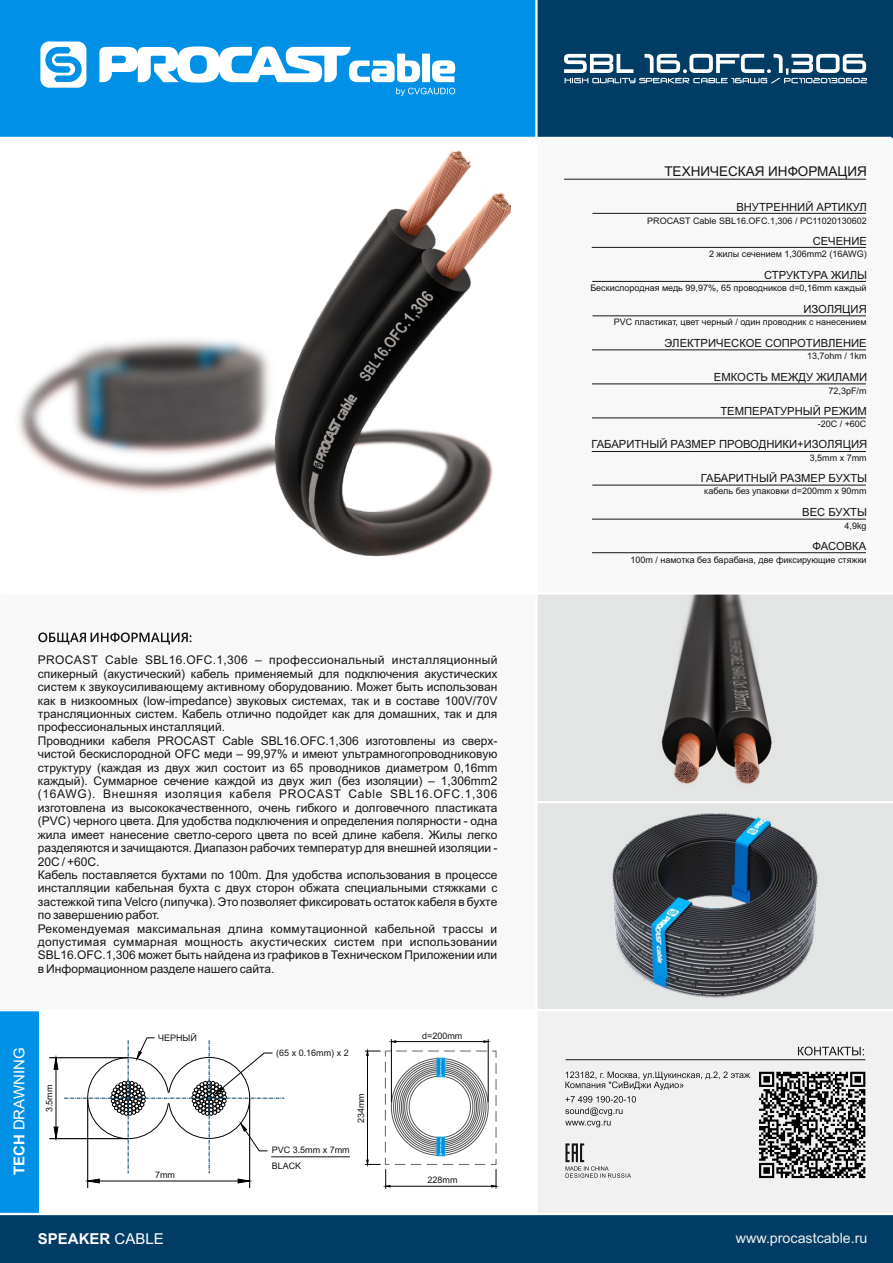
<style>
.page{position:relative;width:893px;height:1263px;background:#fff}
.page>*{position:absolute;margin:0;border:0;box-sizing:border-box;transform-origin:0 0}
.t1{font:15px "Arial";color:#fff}
.t2{font:700 15px "Arial";color:#fff}
.t3{font:14.25px "Arial";color:#eceded}
.t4{font:13.5px "Arial";color:#151616}
.t5{font:12px/13.4px "Arial";color:#151616}
.t6{font:11.25px "Arial";color:#151616}
.t7{font:9px/16.2px "Arial";color:#151616}
.s1{font-weight:700}
.s2{font-weight:400}
</style>
<div class="page">
<div style="left:0;top:1009px;width:38px;height:205px;background:#0091e6"></div>
<div style="left:536px;top:0;width:357px;height:593px;background:#f8f8f8"></div>
<div style="left:0;top:593px;width:536px;height:416px;background:#f8f8f8"></div>
<div style="left:536px;top:802px;width:357px;height:207px;background:#e3e4e4"></div>
<div style="left:536px;top:593px;width:357px;height:208px;background:#e3e4e4"></div>
<div style="left:537px;top:1010px;width:356px;height:205px;background:#f1f1f1"></div>
<div style="left:0;top:1214px;width:893px;height:49px;background:#003c63"></div>
<img style="left:612px;top:813px;width:206px;height:185px">
<img style="left:18px;top:150px;width:493px;height:407px">
<svg style="left:565px;top:1143px;width:66px;height:35px"></svg>
<svg style="left:798px;top:1046px;width:66px;height:9px"></svg>
<hr style="left:566px;top:1059px;width:299px;height:1px;background:#151616">
<svg style="left:565px;top:1071px;width:185px;height:19px"></svg>
<svg style="left:565px;top:1096px;width:71px;height:31px"></svg>
<hr style="left:87px;top:1098px;width:1px;height:90px;background:#000">
<hr style="left:249px;top:1098px;width:1px;height:90px;background:#000">
<hr style="left:99px;top:1181px;width:139px;height:1px;background:#000">
<svg style="left:88px;top:1179px;width:11px;height:4px"></svg>
<svg style="left:238px;top:1179px;width:12px;height:4px"></svg>
<hr style="left:49px;top:1057px;width:79px;height:1px;background:#000">
<hr style="left:49px;top:1138px;width:79px;height:1px;background:#000">
<hr style="left:56px;top:1069px;width:1px;height:58px;background:#000">
<svg style="left:54px;top:1058px;width:4px;height:11px"></svg>
<svg style="left:54px;top:1127px;width:4px;height:12px"></svg>
<img style="left:659px;top:594px;width:115px;height:191px">
<hr style="left:0;top:1213px;width:893px;height:2px;background:#fff">
<hr style="left:391px;top:1039px;width:1px;height:63px;background:#000">
<hr style="left:488px;top:1039px;width:1px;height:63px;background:#000">
<hr style="left:396px;top:1041px;width:88px;height:1px;background:#000">
<svg style="left:365px;top:1051px;width:132px;height:137px"></svg>
<hr style="left:271px;top:1156px;width:79px;height:1px;background:#000">
<svg style="left:64px;top:1038px;width:220px;height:135px"></svg>
<svg style="left:38px;top:632px;width:154px;height:13px"></svg>
<hr style="left:564px;top:179px;width:302px;height:1px;background:#151616">
<hr style="left:592px;top:213px;width:274px;height:1px;background:#151616">
<hr style="left:592px;top:247px;width:274px;height:1px;background:#151616">
<hr style="left:592px;top:281px;width:274px;height:1px;background:#151616">
<hr style="left:592px;top:316px;width:274px;height:1px;background:#151616">
<hr style="left:592px;top:350px;width:274px;height:1px;background:#151616">
<hr style="left:592px;top:384px;width:274px;height:1px;background:#151616">
<hr style="left:592px;top:418px;width:274px;height:1px;background:#151616">
<hr style="left:592px;top:451px;width:274px;height:1px;background:#151616">
<hr style="left:592px;top:485px;width:274px;height:1px;background:#151616">
<hr style="left:592px;top:519px;width:274px;height:1px;background:#151616">
<hr style="left:592px;top:552px;width:274px;height:1px;background:#151616">
<div style="left:537px;top:0;width:356px;height:138px;background:#003c63"></div>
<div style="left:0;top:0;width:536px;height:137px;background:#0091e6"></div>
<svg style="left:40px;top:42px;width:46px;height:46px"></svg>
<svg style="left:99px;top:46px;width:356px;height:51px"></svg>
<hr style="left:0;top:137px;width:892px;height:1px;background:#fff">
<svg style="left:759px;top:1072px;width:106px;height:106px"></svg>
<hr style="left:535px;top:0;width:3px;height:1215px;background:#fff">
<hr style="left:1px;top:592px;width:892px;height:2px;background:#fff">
<hr style="left:0;top:1009px;width:893px;height:2px;background:#fff">
<hr style="left:536px;top:801px;width:357px;height:2px;background:#fff">
<svg style="left:564px;top:54px;width:303px;height:29px"></svg>
<p class="t5" style="left:38px;top:655px;width:461px">PROCAST Cable SBL16.OFC.1,306 – профессиональный инсталляционный спикерный (акустический) кабель применяемый для подключения акустических систем к звукоусиливающему активному оборудованию. Может быть использован как в низкоомных (low-impedance) звуковых системах, так и в составе 100V/70V трансляционных систем. Кабель отлично подойдет как для домашних, так и для профессиональных инсталляций.<br>Проводники кабеля PROCAST Cable SBL16.OFC.1,306 изготовлены из сверх&shy;чистой бескислородной OFC меди – 99,97% и имеют ультрамногопроводниковую структуру (каждая из двух жил состоит из 65 проводников диаметром 0,16mm каждый). Суммарное сечение каждой из двух жил (без изоляции) – 1,306mm2 (16AWG). Внешняя изоляция кабеля PROCAST Cable SBL16.OFC.1,306 изготовлена из высококачественного, очень гибкого и долговечного пластиката (PVC) черного цвета. Для удобства подключения и определения полярности - одна жила имеет нанесение светло-серого цвета по всей длине кабеля. Жилы легко разделяются и зачищаются. Диапазон рабочих температур для внешней изоляции - 20С / +60С.<br>Кабель поставляется бухтами по 100m. Для удобства использования в процессе инсталляции кабельная бухта с двух сторон обжата специальными стяжками с застежкой типа Velcro (липучка). Это позволяет фиксировать остаток кабеля в бухте по завершению работ.<br>Рекомендуемая максимальная длина коммутационной кабельной трассы и допустимая суммарная мощность акустических систем при использовании SBL16.OFC.1,306 может быть найдена из графиков в Техническом Приложении или в Информационном разделе нашего сайта.</p>
<p class="t1" style="left:14px;top:1175px;width:129px;rotate:-90deg"><span class="s1">TECH</span> DRAWNING</p>
<p class="t7" style="left:42px;top:1112px;width:29px;rotate:-90deg">3.5mm</p>
<p class="t7" style="left:158px;top:1031px;width:40px">ЧЕРНЫЙ</p>
<p class="t7" style="left:155px;top:1167px;width:21px">7mm</p>
<p class="t2" style="left:38px;top:1233px;width:127px">SPEAKER <span class="s2">CABLE</span></p>
<p class="t7" style="left:276px;top:1045px;width:74px">(65 x 0.16mm) x 2</p>
<p class="t7" style="left:354px;top:1123px;width:32px;rotate:-90deg">234mm</p>
<p class="t7" style="left:272px;top:1142px;width:80px">PVC 3.5mm x 7mm<br>BLACK</p>
<p class="t7" style="left:422px;top:1028px;width:42px">d=200mm</p>
<p class="t7" style="left:428px;top:1172px;width:32px">228mm</p>
<p class="t4" style="left:664px;top:166px;width:204px">ТЕХНИЧЕСКАЯ ИНФОРМАЦИЯ</p>
<p class="t6" style="left:736px;top:203px;width:132px">ВНУТРЕННИЙ АРТИКУЛ</p>
<p class="t6" style="left:813px;top:237px;width:56px">СЕЧЕНИЕ</p>
<p class="t6" style="left:764px;top:270px;width:104px">СТРУКТУРА ЖИЛЫ</p>
<p class="t6" style="left:803px;top:305px;width:65px">ИЗОЛЯЦИЯ</p>
<p class="t7" style="left:614px;top:315px;width:254px">PVC пластикат, цвет черный / один проводник с нанесением</p>
<p class="t6" style="left:665px;top:339px;width:204px">ЭЛЕКТРИЧЕСКОЕ СОПРОТИВЛЕНИЕ</p>
<p class="t7" style="left:807px;top:349px;width:61px">13,7ohm / 1km</p>
<p class="t6" style="left:714px;top:373px;width:155px">ЕМКОСТЬ МЕЖДУ ЖИЛАМИ</p>
<p class="t7" style="left:828px;top:383px;width:40px">72,3pF/m</p>
<p class="t7" style="left:647px;top:214px;width:221px">PROCAST Cable SBL16.OFC.1,306 / PС11020130602</p>
<p class="t7" style="left:709px;top:246px;width:159px">2 жилы сечением 1,306mm2 (16AWG)</p>
<p class="t7" style="left:590px;top:280px;width:278px">Бескислородная медь 99,97%, 65 проводников d=0,16mm каждый</p>
<p class="t6" style="left:720px;top:407px;width:148px">ТЕМПЕРАТУРНЫЙ РЕЖИМ</p>
<p class="t7" style="left:818px;top:417px;width:50px">-20С / +60С</p>
<p class="t6" style="left:591px;top:440px;width:277px">ГАБАРИТНЫЙ РАЗМЕР ПРОВОДНИКИ+ИЗОЛЯЦИЯ</p>
<p class="t7" style="left:704px;top:484px;width:164px">кабель без упаковки d=200mm x 90mm</p>
<p class="t7" style="left:810px;top:450px;width:59px">3,5mm х 7mm</p>
<p class="t6" style="left:701px;top:474px;width:168px">ГАБАРИТНЫЙ РАЗМЕР БУХТЫ</p>
<p class="t6" style="left:802px;top:508px;width:66px">ВЕС БУХТЫ</p>
<p class="t7" style="left:844px;top:519px;width:24px">4,9kg</p>
<p class="t6" style="left:813px;top:542px;width:55px">ФАСОВКА</p>
<p class="t7" style="left:630px;top:552px;width:238px">100m / намотка без барабана, две фиксирующие стяжки</p>
<p class="t3" style="left:736px;top:1232px;width:133px">www.procastcable.ru</p>
</div>
